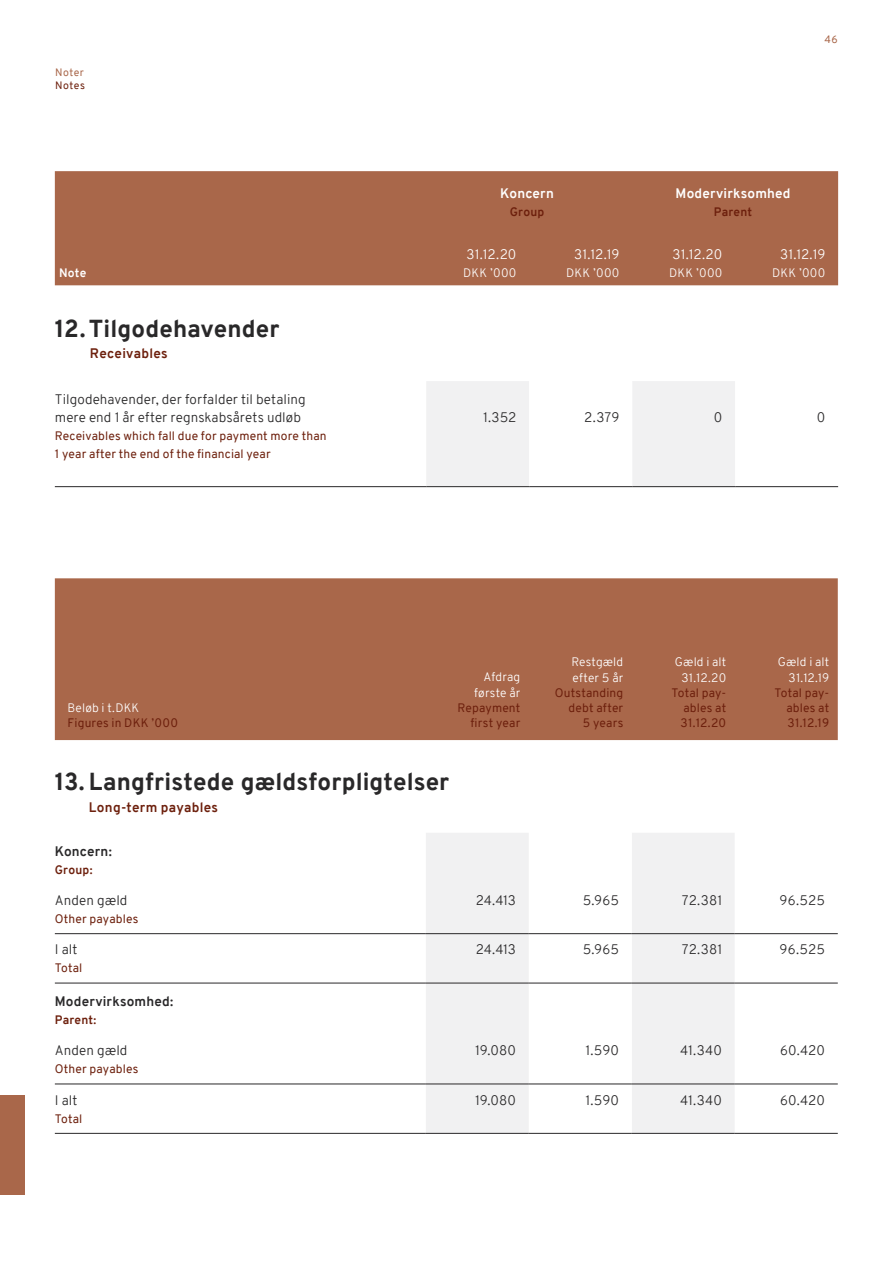
<style>
.page{position:relative;width:893px;height:1263px;background:#fff}
.page>*{position:absolute;margin:0;border:0;box-sizing:border-box;transform-origin:0 0}
.t1{font:800 24px "Overpass";letter-spacing:.005em;color:#292829}
.t2{font:300 13.5px/18px "Overpass";letter-spacing:.005em;color:#292829}
.t3{font:300 13.5px "Overpass";color:#fff}
.t4{font:700 13.5px "Overpass";letter-spacing:.02em;color:#6d200d}
.t5{font:700 13.5px "Overpass";letter-spacing:.01em;color:#292829}
.t6{font:700 13.5px "Overpass";letter-spacing:.01em;color:#fff}
.t7{font:12px/15px "Overpass";letter-spacing:.015em;color:#6d200d;text-align:right}
.t8{font:300 12px/16.5px "Overpass";letter-spacing:.015em;color:#fff;text-align:right}
.t9{font:700 12px "Overpass";letter-spacing:.02em;color:#6d200d}
.t10{font:700 12px "Overpass";color:#fff}
.t11{font:10.5px "Overpass";letter-spacing:.045em;color:#a9674a}
.t12{font:10.5px "Overpass";letter-spacing:.045em;color:#6d200d}
</style>
<div class="page">
<svg style="left:426px;top:381px;width:309px;height:105px"></svg>
<hr style="left:55px;top:486px;width:371px;height:1px;background:#292829">
<hr style="left:426px;top:486px;width:103px;height:1px;background:#292829">
<hr style="left:529px;top:486px;width:103px;height:1px;background:#292829">
<hr style="left:632px;top:486px;width:103px;height:1px;background:#292829">
<hr style="left:735px;top:486px;width:103px;height:1px;background:#292829">
<div style="left:55px;top:171px;width:783px;height:114px;background:#a9674a"></div>
<div style="left:55px;top:578px;width:783px;height:162px;background:#a9674a"></div>
<svg style="left:55px;top:934px;width:371px;height:199px"></svg>
<div style="left:426px;top:833px;width:103px;height:300px;background:#f1f1f2"></div>
<svg style="left:529px;top:833px;width:309px;height:300px"></svg>
<hr style="left:55px;top:933px;width:371px;height:1px;background:#292829">
<hr style="left:426px;top:933px;width:103px;height:1px;background:#292829">
<hr style="left:529px;top:933px;width:103px;height:1px;background:#292829">
<hr style="left:632px;top:933px;width:103px;height:1px;background:#292829">
<hr style="left:735px;top:933px;width:103px;height:1px;background:#292829">
<hr style="left:55px;top:1083px;width:371px;height:1px;background:#292829">
<hr style="left:426px;top:1083px;width:103px;height:1px;background:#292829">
<hr style="left:529px;top:1083px;width:103px;height:1px;background:#292829">
<hr style="left:632px;top:1083px;width:103px;height:1px;background:#292829">
<hr style="left:735px;top:1083px;width:103px;height:1px;background:#292829">
<hr style="left:55px;top:1133px;width:371px;height:1px;background:#292829">
<hr style="left:426px;top:1133px;width:103px;height:1px;background:#292829">
<hr style="left:529px;top:1133px;width:103px;height:1px;background:#292829">
<hr style="left:632px;top:1133px;width:103px;height:1px;background:#292829">
<hr style="left:735px;top:1133px;width:103px;height:1px;background:#292829">
<hr style="left:55px;top:983px;width:371px;height:1px;background:#292829">
<hr style="left:426px;top:983px;width:103px;height:1px;background:#292829">
<hr style="left:529px;top:983px;width:103px;height:1px;background:#292829">
<hr style="left:632px;top:983px;width:103px;height:1px;background:#292829">
<hr style="left:735px;top:983px;width:103px;height:1px;background:#292829">
<div style="left:0;top:1095px;width:24px;height:100px;background:#a9674a"></div>
<p class="t11" style="left:55px;top:65px;width:30px">Noter</p>
<p class="t12" style="left:55px;top:78px;width:31px">Notes</p>
<p class="t10" style="left:59px;top:264px;width:29px">Note</p>
<h1 class="t1" style="left:55px;top:311px;width:226px">12.Tilgodehavender</h1>
<p class="t4" style="left:90px;top:344px;width:79px">Receivables</p>
<p class="t2" style="left:55px;top:390px;width:252px">Tilgodehavender, der forfalder til betaling mere end 1 år efter regnskabsårets udløb</p>
<p class="t7" style="left:55px;top:427px;width:273px;line-height:18px;text-align:left">Receivables which fall due for payment more than<br>1 year after the end of the financial year</p>
<p class="t11" style="left:824px;top:32px;width:15px">46</p>
<p class="t6" style="left:500px;top:184px;width:55px">Koncern</p>
<p class="t9" style="left:510px;top:204px;width:36px">Group</p>
<p class="t3" style="left:467px;top:244px;width:51px">31.12.20</p>
<p class="t8" style="left:463px;top:264px;width:55px">DKK ’000</p>
<p class="t3" style="left:574px;top:244px;width:47px">31.12.19</p>
<p class="t8" style="left:566px;top:264px;width:55px">DKK ’000</p>
<p class="t6" style="left:676px;top:184px;width:116px">Modervirksomhed</p>
<p class="t9" style="left:714px;top:204px;width:40px">Parent</p>
<p class="t3" style="left:672px;top:244px;width:51px">31.12.20</p>
<p class="t8" style="left:669px;top:264px;width:55px">DKK ’000</p>
<p class="t3" style="left:780px;top:244px;width:47px">31.12.19</p>
<p class="t8" style="left:772px;top:264px;width:55px">DKK ’000</p>
<p class="t2" style="left:483px;top:408px;width:35px">1.352</p>
<p class="t2" style="left:584px;top:408px;width:37px">2.379</p>
<p class="t2" style="left:714px;top:408px;width:10px">0</p>
<p class="t2" style="left:817px;top:408px;width:10px">0</p>
<p class="t8" style="left:68px;top:700px;width:73px">Beløb i t.DKK</p>
<p class="t7" style="left:68px;top:716px;width:112px">Figures in DKK ’000</p>
<p class="t8" style="left:474px;top:668px;width:48px">Afdrag første år</p>
<p class="t7" style="left:458px;top:701px;width:64px">Repayment first year</p>
<p class="t8" style="left:571px;top:653px;width:53px;text-align:left">Restgæld efter 5 år</p>
<p class="t7" style="left:555px;top:686px;width:70px">Outstanding debt after<br>5 years</p>
<p class="t8" style="left:675px;top:653px;width:53px;text-align:center">Gæld i alt<br>31.12.20</p>
<p class="t7" style="left:681px;top:686px;width:47px;text-align:justify;text-indent:-9px">Total pay&shy;ables at 31.12.20</p>
<p class="t8" style="left:778px;top:653px;width:53px">Gæld i alt<br>31.12.19</p>
<p class="t7" style="left:786px;top:686px;width:44px;text-align:justify;text-indent:-12px">Total pay&shy;ables at 31.12.19</p>
<h1 class="t1" style="left:55px;top:765px;width:396px">13. Langfristede gældsforpligtelser</h1>
<p class="t4" style="left:89px;top:797px;width:131px">Long-term payables</p>
<p class="t5" style="left:55px;top:841px;width:58px">Koncern:</p>
<p class="t9" style="left:55px;top:861px;width:39px">Group:</p>
<p class="t2" style="left:55px;top:891px;width:74px">Anden gæld</p>
<p class="t7" style="left:55px;top:911px;width:85px">Other payables</p>
<p class="t2" style="left:55px;top:941px;width:24px">I alt</p>
<p class="t7" style="left:55px;top:961px;width:29px">Total</p>
<p class="t5" style="left:55px;top:991px;width:120px">Modervirksomhed:</p>
<p class="t9" style="left:55px;top:1011px;width:43px">Parent:</p>
<p class="t2" style="left:55px;top:1042px;width:74px">Anden gæld</p>
<p class="t7" style="left:55px;top:1062px;width:85px">Other payables</p>
<p class="t2" style="left:55px;top:1091px;width:24px">I alt</p>
<p class="t7" style="left:55px;top:1111px;width:29px">Total</p>
<p class="t2" style="left:476px;top:891px;width:42px">24.413</p>
<p class="t2" style="left:583px;top:891px;width:38px">5.965</p>
<p class="t2" style="left:682px;top:891px;width:42px">72.381</p>
<p class="t2" style="left:779px;top:891px;width:47px">96.525</p>
<p class="t2" style="left:476px;top:941px;width:42px">24.413</p>
<p class="t2" style="left:583px;top:941px;width:38px">5.965</p>
<p class="t2" style="left:682px;top:941px;width:42px">72.381</p>
<p class="t2" style="left:779px;top:941px;width:47px">96.525</p>
<p class="t2" style="left:475px;top:1042px;width:42px">19.080</p>
<p class="t2" style="left:585px;top:1042px;width:35px">1.590</p>
<p class="t2" style="left:680px;top:1042px;width:43px">41.340</p>
<p class="t2" style="left:780px;top:1042px;width:46px">60.420</p>
<p class="t2" style="left:475px;top:1091px;width:42px">19.080</p>
<p class="t2" style="left:585px;top:1091px;width:35px">1.590</p>
<p class="t2" style="left:680px;top:1091px;width:43px">41.340</p>
<p class="t2" style="left:780px;top:1091px;width:46px">60.420</p>
</div>
